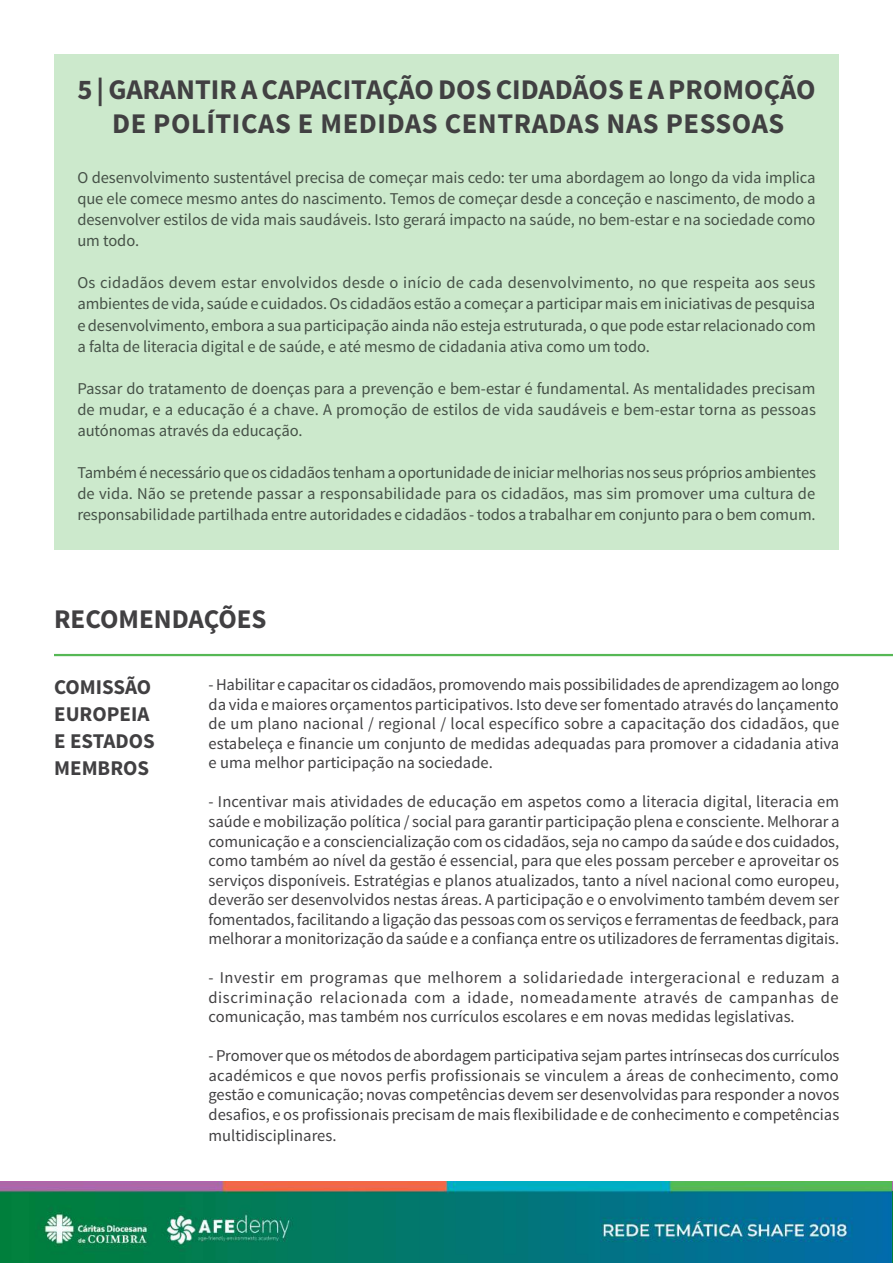
<style>
.page{position:relative;width:893px;height:1263px;background:#fff}
.page>*{position:absolute;margin:0;border:0;box-sizing:border-box;transform-origin:0 0}
.t1{font:700 28.5px/34px "Source Sans Pro";color:#414042;text-align:center}
.t2{font:700 27px "Source Sans Pro";color:#414042}
.t3{font:700 21px/27px "Source Sans Pro";color:#414042}
.t4{font:16.5px/19.5px "Source Sans Pro";color:#414042;text-align:justify}
.t5{font:16.5px/21px "Source Sans Pro";letter-spacing:-.005em;color:#58595b;text-align:justify}
</style>
<div class="page">
<img style="left:0;top:1181px;width:893px;height:82px">
<div style="left:54px;top:54px;width:785px;height:496px;background:#cce9cc"></div>
<hr style="left:54px;top:654px;width:839px;height:2px;background:#56b855">
<h1 class="t1" style="left:77px;top:73px;width:740px">5 | GARANTIR A CAPACITAÇÃO DOS CIDADÃOS E A PROMOÇÃO<br>DE POLÍTICAS E MEDIDAS CENTRADAS NAS PESSOAS</h1>
<p class="t5" style="left:77px;top:168px;width:740px">O desenvolvimento sustentável precisa de começar mais cedo: ter uma abordagem ao longo da vida implica que ele comece mesmo antes do nascimento. Temos de começar desde a conceção e nascimento, de modo a desenvolver estilos de vida mais saudáveis. Isto gerará impacto na saúde, no bem-estar e na sociedade como um todo.</p>
<p class="t5" style="left:77px;top:273px;width:740px">Os cidadãos devem estar envolvidos desde o início de cada desenvolvimento, no que respeita aos seus ambientes de vida, saúde e cuidados. Os cidadãos estão a começar a participar mais em iniciativas de pesquisa e desenvolvimento, embora a sua participação ainda não esteja estruturada, o que pode estar relacionado com a falta de literacia digital e de saúde, e até mesmo de cidadania ativa como um todo.</p>
<p class="t5" style="left:77px;top:378px;width:740px">Passar do tratamento de doenças para a prevenção e bem-estar é fundamental. As mentalidades precisam de mudar, e a educação é a chave. A promoção de estilos de vida saudáveis e bem-estar torna as pessoas autónomas através da educação.</p>
<p class="t5" style="left:77px;top:462px;width:740px">Também é necessário que os cidadãos tenham a oportunidade de iniciar melhorias nos seus próprios ambientes de vida. Não se pretende passar a responsabilidade para os cidadãos, mas sim promover uma cultura de responsabilidade partilhada entre autoridades e cidadãos - todos a trabalhar em conjunto para o bem comum.</p>
<h2 class="t2" style="left:54px;top:601px;width:214px">RECOMENDAÇÕES</h2>
<p class="t3" style="left:54px;top:674px;width:102px">COMISSÃO<br>EUROPEIA<br>E ESTADOS<br>MEMBROS</p>
<p class="t4" style="left:209px;top:675px;width:632px">- Habilitar e capacitar os cidadãos, promovendo mais possibilidades de aprendizagem ao longo da vida e maiores orçamentos participativos. Isto deve ser fomentado através do lançamento de um plano nacional / regional / local específico sobre a capacitação dos cidadãos, que estabeleça e financie um conjunto de medidas adequadas para promover a cidadania ativa e uma melhor participação na sociedade.</p>
<p class="t4" style="left:209px;top:792px;width:632px">- Incentivar mais atividades de educação em aspetos como a literacia digital, literacia em saúde e mobilização política / social para garantir participação plena e consciente. Melhorar a comunicação e a consciencialização com os cidadãos, seja no campo da saúde e dos cuidados, como também ao nível da gestão é essencial, para que eles possam perceber e aproveitar os serviços disponíveis. Estratégias e planos atualizados, tanto a nível nacional como europeu, deverão ser desenvolvidos nestas áreas. A participação e o envolvimento também devem ser fomentados, facilitando a ligação das pessoas com os serviços e ferramentas de feedback, para melhorar a monitorização da saúde e a confiança entre os utilizadores de ferramentas digitais.</p>
<p class="t4" style="left:209px;top:968px;width:632px">- Investir em programas que melhorem a solidariedade intergeracional e reduzam a discriminação relacionada com a idade, nomeadamente através de campanhas de comunicação, mas também nos currículos escolares e em novas medidas legislativas.</p>
<p class="t4" style="left:209px;top:1046px;width:632px">- Promover que os métodos de abordagem participativa sejam partes intrínsecas dos currículos académicos e que novos perfis profissionais se vinculem a áreas de conhecimento, como gestão e comunicação; novas competências devem ser desenvolvidas para responder a novos desafios, e os profissionais precisam de mais flexibilidade e de conhecimento e competências</p>
<p class="t4" style="left:209px;top:1126px;width:129px">multidisciplinares.</p>
</div>
